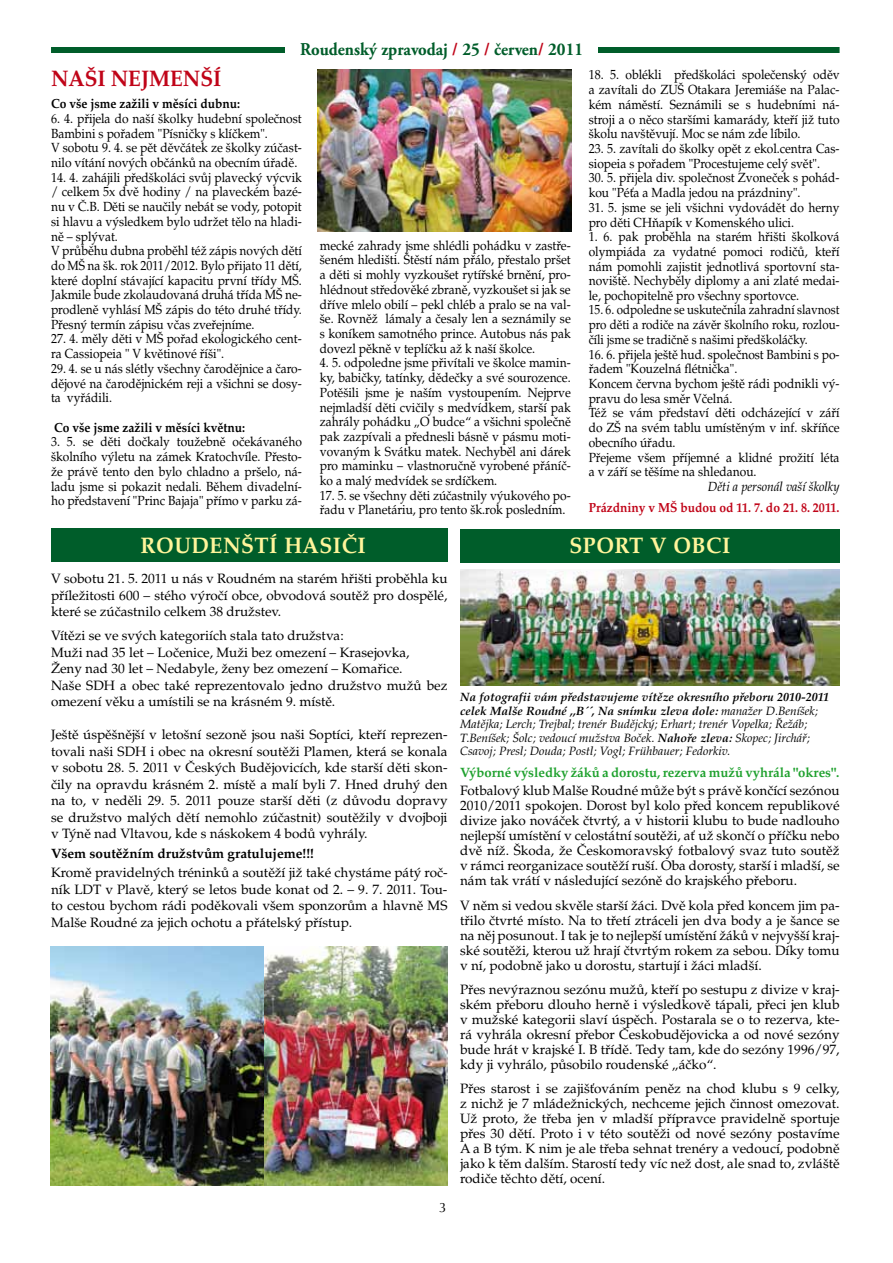
<style>
.page{position:relative;width:893px;height:1263px;background:#fff}
.page>*{position:absolute;margin:0;border:0;box-sizing:border-box;transform-origin:0 0}
.t1{font:700 22.5px "Palatino CE";letter-spacing:.025em;color:#fff59b;scale:.94 1}
.t2{font:700 22.5px "Palatino CE";color:#c00418;scale:.93 1}
.t3{font:700 18px "Adobe Garamond Pro";color:#005d2a;scale:.93 1}
.t4{font:13.5px/15px "Palatino CE";color:#000;text-align:justify}
.t5{font:700 13.5px "Palatino CE";color:#1fa12e}
.t6{font:700 13.5px "Palatino CE";color:#000}
.t7{font:13.5px "Optima";color:#000}
.t8{font:13.2px/14.7px "Palatino CE";color:#000;scale:.91 1}
.t9{font:13.2px/14.7px "Palatino CE";color:#000;text-align:justify;scale:.88 1}
.t10{font:700 13.2px "Palatino CE";color:#000;scale:.91 1}
.t11{font:700 13.2px "Palatino CE";color:#c00418;scale:.91 1}
.t12{font:italic 13.2px "Palatino CE";color:#000;scale:.93 1}
.t13{font:italic 12px/13.5px "Palatino CE";color:#000}
.s1{color:#c00418}
.s2{font-weight:700}
</style>
<div class="page">
<div style="left:51px;top:47px;width:789px;height:6px;background:#005d2a"></div>
<div style="left:286px;top:41px;width:312px;height:23px;background:#fff"></div>
<div style="left:51px;top:528px;width:397px;height:34px;background:#005d2a"></div>
<img style="left:317px;top:69px;width:254px;height:162px">
<img style="left:51px;top:946px;width:397px;height:239px">
<div style="left:460px;top:529px;width:379px;height:33px;background:#005d2a"></div>
<img style="left:460px;top:570px;width:379px;height:116px">
<h2 class="t3" style="left:300px;top:39px;width:306px">Roudenský zpravodaj <span class="s1">/</span> 25 <span class="s1">/</span> červen<span class="s1">/</span> 2011</h2>
<h1 class="t2" style="left:51px;top:65px;width:185px">Naši nejmenší</h1>
<p class="t10" style="left:51px;top:96px;width:209px">Co vše jsme zažili v měsíci dubnu:</p>
<p class="t8" style="left:51px;top:111px;width:277px">6. 4. přijela do naší školky hudební společnost Bambini s pořadem "Písničky s klíčkem".<br>V sobotu 9. 4. se pět děvčátek ze školky zúčast&shy;nilo vítání nových občánků na obecním úřadě.</p>
<p class="t8" style="left:51px;top:170px;width:277px">14. 4. zahájili předškoláci svůj plavecký výcvik / celkem 5x dvě hodiny / na plaveckém bazé&shy;nu v Č.B. Děti se naučily nebát se vody, potopit si hlavu a výsledkem bylo udržet tělo na hladi&shy;ně – splývat.<br>V průběhu dubna proběhl též zápis nových dětí do MŠ na šk. rok 2011/2012. Bylo přijato 11 dětí, které doplní stávající kapacitu první třídy MŠ.<br>Jakmile bude zkolaudovaná druhá třída MŠ ne&shy;prodleně vyhlásí MŠ zápis do této druhé třídy.<br>Přesný termín zápisu včas zveřejníme.</p>
<p class="t8" style="left:51px;top:332px;width:277px">27. 4. měly děti v MŠ pořad ekologického cent&shy;ra Cassiopeia " V květinové říši".</p>
<p class="t8" style="left:51px;top:361px;width:277px;text-align:justify">29. 4. se u nás slétly všechny čarodějnice a čaro&shy;dějové na čarodějnickém reji a všichni se dosy&shy;ta vyřádili.</p>
<p class="t10" style="left:51px;top:420px;width:215px">Co vše jsme zažili v měsíci květnu:</p>
<p class="t8" style="left:51px;top:435px;width:277px;text-align:justify">3. 5. se děti dočkaly toužebně očekávaného školního výletu na zámek Kratochvíle. Přesto&shy;že právě tento den bylo chladno a pršelo, ná&shy;ladu jsme si pokazit nedali. Během divadelní&shy;ho představení "Princ Bajaja" přímo v parku zá-</p>
<p class="t8" style="left:320px;top:238px;width:277px;text-align:justify">mecké zahrady jsme shlédli pohádku v zastře&shy;šeném hledišti. Štěstí nám přálo, přestalo pršet a děti si mohly vyzkoušet rytířské brnění, pro&shy;hlédnout středověké zbraně, vyzkoušet si jak se dříve mlelo obilí – pekl chléb a pralo se na val&shy;še. Rovněž lámaly a česaly len a seznámily se s koníkem samotného prince. Autobus nás pak dovezl pěkně v teplíčku až k naší školce.</p>
<p class="t8" style="left:320px;top:356px;width:277px;text-align:justify">4. 5. odpoledne jsme přivítali ve školce mamin&shy;ky, babičky, tatínky, dědečky a své sourozence.<br>Potěšili jsme je naším vystoupením. Nejprve nejmladší děti cvičily s medvídkem, starší pak zahrály pohádku „O budce“ a všichni společně pak zazpívali a přednesli básně v pásmu moti&shy;vovaným k Svátku matek. Nechyběl ani dárek pro maminku – vlastnoručně vyrobené přáníč&shy;ko a malý medvídek se srdíčkem.</p>
<p class="t8" style="left:320px;top:488px;width:277px">17. 5. se všechny děti zúčastnily výukového po&shy;řadu v Planetáriu, pro tento šk.rok posledním.</p>
<p class="t8" style="left:589px;top:68px;width:277px;text-align:justify">18. 5. oblékli předškoláci společenský oděv a zavítali do ZUŠ Otakara Jeremiáše na Palac&shy;kém náměstí. Seznámili se s hudebními ná&shy;stroji a o něco staršími kamarády, kteří již tuto školu navštěvují. Moc se nám zde líbilo.</p>
<p class="t8" style="left:589px;top:141px;width:277px">23. 5. zavítali do školky opět z ekol.centra Cas&shy;siopeia s pořadem "Procestujeme celý svět".</p>
<p class="t8" style="left:589px;top:171px;width:277px">30. 5. přijela div. společnost Zvoneček s pohád&shy;kou "Péťa a Madla jedou na prázdniny".</p>
<p class="t8" style="left:589px;top:200px;width:277px">31. 5. jsme se jeli všichni vydovádět do herny pro děti CHňapík v Komenského ulici.</p>
<p class="t8" style="left:589px;top:230px;width:277px;text-align:justify">1. 6. pak proběhla na starém hřišti školková olympiáda za vydatné pomoci rodičů, kteří nám pomohli zajistit jednotlivá sportovní sta&shy;noviště. Nechyběly diplomy a ani zlaté medai&shy;le, pochopitelně pro všechny sportovce.</p>
<p class="t9" style="left:589px;top:303px;width:287px">15. 6. odpoledne se uskutečnila zahradní slavnost pro děti a rodiče na závěr školního roku, rozlou&shy;číli jsme se tradičně s našimi předškoláčky.</p>
<p class="t8" style="left:589px;top:347px;width:277px">16. 6. přijela ještě hud. společnost Bambini s po&shy;řadem "Kouzelná flétnička".<br>Koncem června bychom ještě rádi podnikli vý&shy;pravu do lesa směr Včelná.<br>Též se vám představí děti odcházející v září do ZŠ na svém tablu umístěným v inf. skříňce obecního úřadu.<br>Přejeme všem příjemné a klidné prožití léta a v září se těšíme na shledanou.</p>
<p class="t12" style="left:708px;top:479px;width:143px">Děti a personál vaší školky</p>
<p class="t11" style="left:589px;top:500px;width:277px">Prázdniny v MŠ budou od 11. 7. do 21. 8. 2011.</p>
<h1 class="t1" style="left:141px;top:532px;width:241px">roudenští hasiči</h1>
<p class="t4" style="left:51px;top:571px;width:398px;line-height:16.5px">V sobotu 21. 5. 2011 u nás v Roudném na starém hřišti proběhla ku příležitosti 600 – stého výročí obce, obvodová soutěž pro dospělé, které se zúčastnilo celkem 38 družstev.</p>
<p class="t4" style="left:51px;top:628px;width:398px;line-height:16.5px;text-align:left">Vítězi se ve svých kategoriích stala tato družstva:<br>Muži nad 35 let – Ločenice, Muži bez omezení – Krasejovka,<br>Ženy nad 30 let – Nedabyle, ženy bez omezení – Komařice.<br>Naše SDH a obec také reprezentovalo jedno družstvo mužů bez omezení věku a umístili se na krásném 9. místě.</p>
<p class="t4" style="left:51px;top:727px;width:398px;line-height:16.5px">Ještě úspěšnější v letošní sezoně jsou naši Soptíci, kteří reprezen&shy;tovali naši SDH i obec na okresní soutěži Plamen, která se konala v sobotu 28. 5. 2011 v Českých Budějovicích, kde starší děti skon&shy;čily na opravdu krásném 2. místě a malí byli 7. Hned druhý den na to, v neděli 29. 5. 2011 pouze starší děti (z důvodu dopravy se družstvo malých dětí nemohlo zúčastnit) soutěžily v dvojboji v Týně nad Vltavou, kde s náskokem 4 bodů vyhrály.</p>
<p class="t6" style="left:51px;top:845px;width:264px">Všem soutěžním družstvům gratulujeme!!!</p>
<p class="t4" style="left:51px;top:865px;width:398px;line-height:16.5px">Kromě pravidelných tréninků a soutěží již také chystáme pátý roč&shy;ník LDT v Plavě, který se letos bude konat od 2. – 9. 7. 2011. Tou&shy;to cestou bychom rádi poděkovali všem sponzorům a hlavně MS Malše Roudné za jejich ochotu a přátelský přístup.</p>
<p class="t7" style="left:439px;top:1200px;width:9px">3</p>
<h1 class="t1" style="left:569px;top:532px;width:173px">sport v obci</h1>
<p class="t13" style="left:460px;top:691px;width:370px"><span class="s2">Na fotografii vám představujeme vítěze okresního přeboru 2010-2011 celek Malše Roudné ,,B´´, Na snímku zleva dole:</span> manažer D.Beníšek; Matějka; Lerch; Trejbal; trenér Budějcký; Erhart; trenér Vopelka; Řežáb; T.Beníšek; Šolc; vedoucí mužstva Boček. <span class="s2">Nahoře zleva:</span> Skopec; Jirchář; Csavoj; Presl; Douda; Postl; Vogl; Frühbauer; Fedorkiv.</p>
<p class="t5" style="left:460px;top:765px;width:381px">Výborné výsledky žáků a dorostu, rezerva mužů vyhrála "okres".</p>
<p class="t4" style="left:460px;top:784px;width:381px">Fotbalový klub Malše Roudné může být s právě končící sezónou 2010/2011 spokojen. Dorost byl kolo před koncem republikové divize jako nováček čtvrtý, a v historii klubu to bude nadlouho nejlepší umístění v celostátní soutěži, ať už skončí o příčku nebo dvě níž. Škoda, že Českomoravský fotbalový svaz tuto soutěž v rámci reorganizace soutěží ruší. Oba dorosty, starší i mladší, se nám tak vrátí v následující sezóně do krajského přeboru.</p>
<p class="t4" style="left:460px;top:898px;width:381px">V něm si vedou skvěle starší žáci. Dvě kola před koncem jim pa&shy;třilo čtvrté místo. Na to třetí ztráceli jen dva body a je šance se na něj posunout. I tak je to nejlepší umístění žáků v nejvyšší kraj&shy;ské soutěži, kterou už hrají čtvrtým rokem za sebou. Díky tomu v ní, podobně jako u dorostu, startují i žáci mladší.</p>
<p class="t4" style="left:460px;top:982px;width:381px">Přes nevýraznou sezónu mužů, kteří po sestupu z divize v kraj&shy;ském přeboru dlouho herně i výsledkově tápali, přeci jen klub v mužské kategorii slaví úspěch. Postarala se o to rezerva, kte&shy;rá vyhrála okresní přebor Českobudějovicka a od nové sezóny bude hrát v krajské I. B třídě. Tedy tam, kde do sezóny 1996/97, kdy ji vyhrálo, působilo roudenské „áčko“.</p>
<p class="t4" style="left:460px;top:1081px;width:381px">Přes starost i se zajišťováním peněz na chod klubu s 9 celky, z nichž je 7 mládežnických, nechceme jejich činnost omezovat.<br>Už proto, že třeba jen v mladší přípravce pravidelně sportuje přes 30 dětí. Proto i v této soutěži od nové sezóny postavíme A a B tým. K nim je ale třeba sehnat trenéry a vedoucí, podobně jako k těm dalším. Starostí tedy víc než dost, ale snad to, zvláště rodiče těchto dětí, ocení.</p>
</div>
